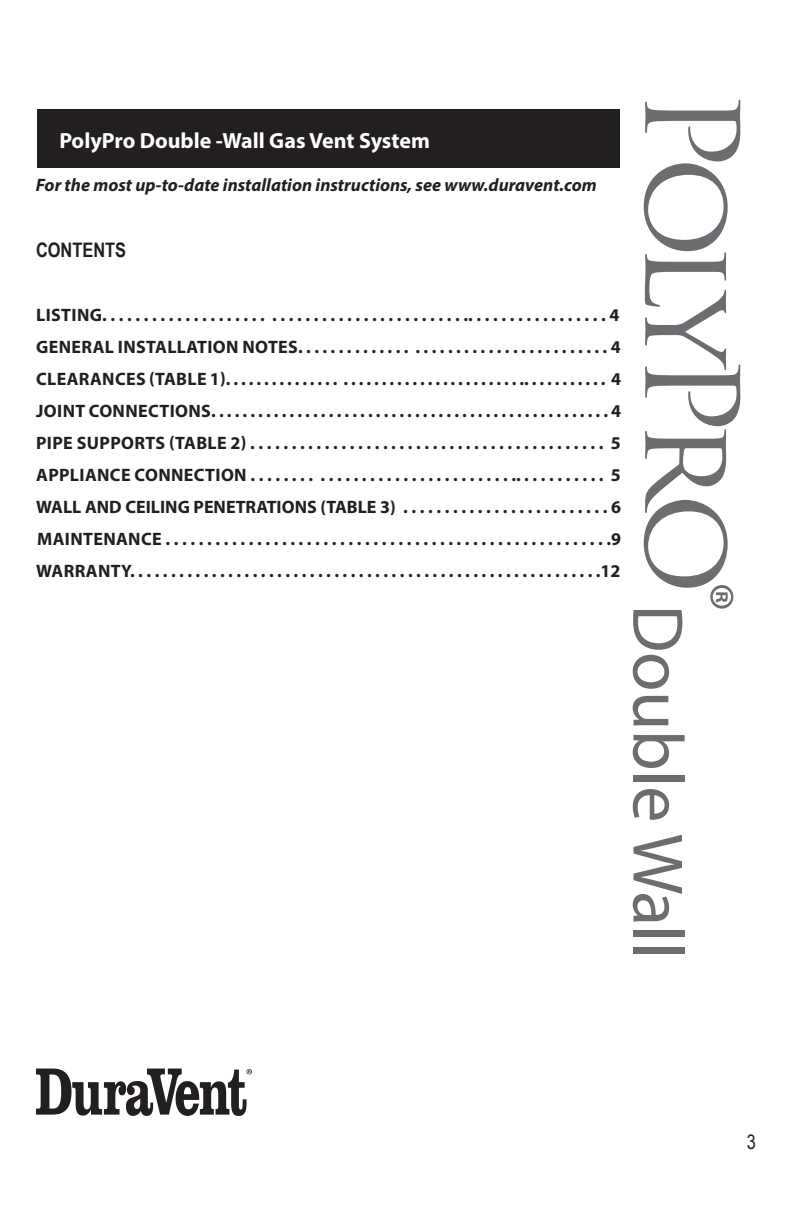
<style>
.page{position:relative;width:792px;height:1224px;background:#fff}
.page>*{position:absolute;margin:0;border:0;box-sizing:border-box;transform-origin:0 0}
.t1{font:72px "Myriad Pro";letter-spacing:-.01em;color:#6c6d70}
.t2{font:70px "Myriad Pro";color:#6c6d70}
.t3{font:700 22px "Myriad Pro";color:#fff}
.t4{font:700 20px "Arial Narrow";color:#231f20}
.t5{font:20px "Arial Narrow";color:#231f20}
.t6{font:700 18px/32px "Myriad Pro";color:#231f20;text-align:justify}
.t7{font:italic 700 18px "Myriad Pro";color:#231f20}
</style>
<div class="page">
<div style="left:37px;top:109px;width:583px;height:58px;background:#231f20"></div>
<svg style="left:36px;top:1069px;width:216px;height:47px"></svg>
<p class="t3" style="left:59px;top:127px;width:372px">PolyPro Double -Wall Gas Vent System</p>
<p class="t7" style="left:36px;top:173px;width:563px">For the most up-to-date installation instructions, see www.duravent.com</p>
<p class="t4" style="left:36px;top:235px;width:92px">CONTENTS</p>
<p class="t6" style="left:36px;top:299px;width:587px">LISTING. . . . . . . . . . . . . . . . . . . . . . . . . . . . . . . . . . . . . . . . . . . .. . . . . . . . . . . . . . . . . 4<br>GENERAL INSTALLATION NOTES. . . . . . . . . . . . . . . . . . . . . . . . . . . . . . . . . . . . . . 4<br>CLEARANCES (TABLE 1). . . . . . . . . . . . . . . . . . . . . . . . . . . . . . . . . . . . . . .. . . . . . . . . . . 4<br>JOINT CONNECTIONS. . . . . . . . . . . . . . . . . . . . . . . . . . . . . . . . . . . . . . . . . . . . . . . . . . . 4<br>PIPE SUPPORTS (TABLE 2) . . . . . . . . . . . . . . . . . . . . . . . . . . . . . . . . . . . . . . . . . . . 5<br>APPLIANCE CONNECTION . . . . . . . . . . . . . . . . . . . . . . . . . . . . . . . .. . . . . . . . . . . 5<br>WALL AND CEILING PENETRATIONS (TABLE 3) . . . . . . . . . . . . . . . . . . . . . . . . . 6<br>MAINTENANCE . . . . . . . . . . . . . . . . . . . . . . . . . . . . . . . . . . . . . . . . . . . . . . . . . . . . . .9<br>WARRANTY. . . . . . . . . . . . . . . . . . . . . . . . . . . . . . . . . . . . . . . . . . . . . . . . . . . . . . . . . .12</p>
<h1 class="t1" style="left:702px;top:88px;width:872px;rotate:90deg"><sup>PolyPro</sup>Double Wall</h1>
<h2 class="t2" style="left:752px;top:582px;width:31px;rotate:90deg">®</h2>
<p class="t5" style="left:747px;top:1127px;width:11px">3</p>
</div>
